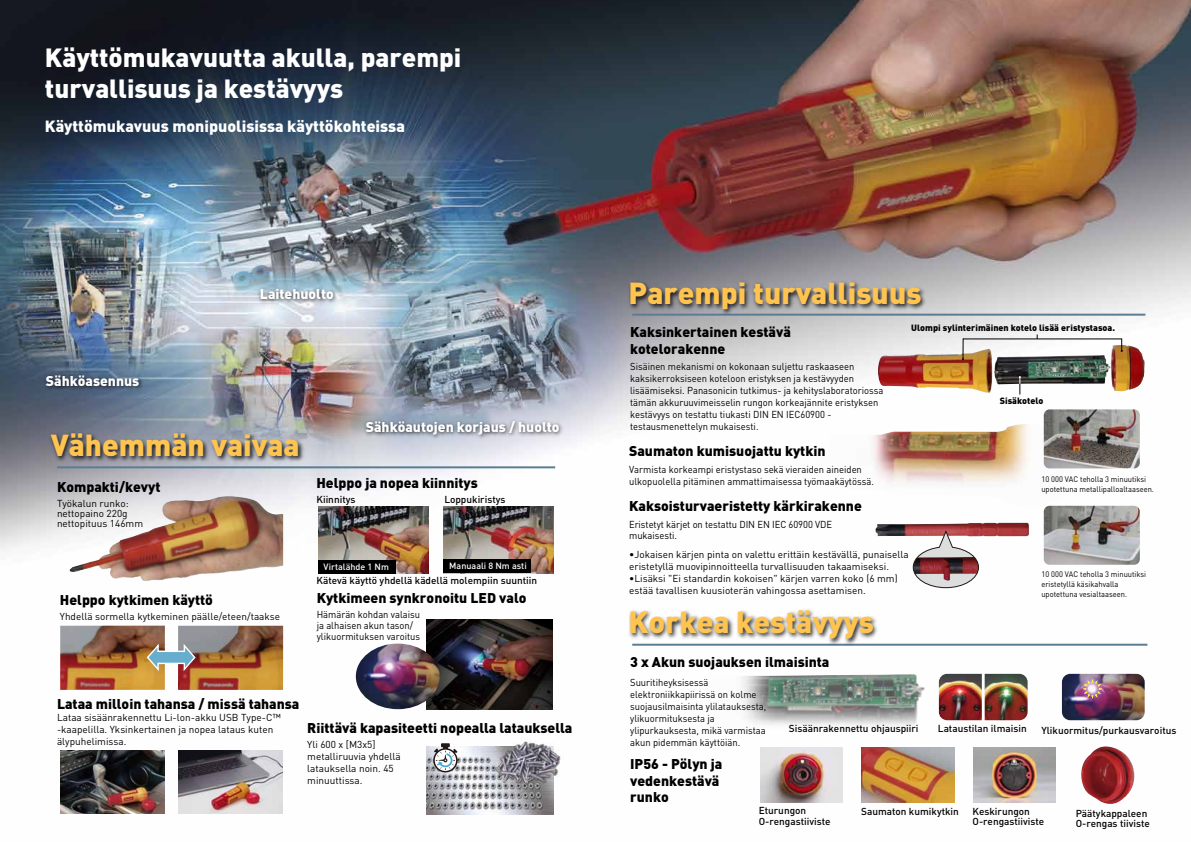
<style>
.page{position:relative;width:1191px;height:842px;background:#fff}
.page>*{position:absolute;margin:0;border:0;box-sizing:border-box;transform-origin:0 0}
.t1{font:900 30px "DIN";color:#ffc450}
.t2{font:900 26px/31.2px "DIN";color:#fff}
.t3{font:900 16px "DIN";color:#fff}
.t4{font:900 14px/16.8px "DIN";color:#000}
.t5{font:900 14px "DIN";color:#fff}
.t6{font:10px/12px "DIN";color:#000;scale:.94 1}
.t7{font:10px/12px "DIN";color:#000}
.t8{font:500 10px/10px "DIN";color:#000}
.t9{font:900 9px "DIN";color:#000}
.t10{font:500 9px "DIN";color:#fff}
.t11{font:8px/10px "DIN";color:#000;scale:.94 1}
</style>
<div class="page">
<img style="left:0;top:1px;width:1191px;height:814px">
<img style="left:737px;top:424px;width:335px;height:83px">
<img style="left:877px;top:345px;width:268px;height:48px">
<img style="left:1043px;top:506px;width:96px;height:59px">
<img style="left:1043px;top:409px;width:96px;height:59px">
<img style="left:875px;top:523px;width:154px;height:13px">
<img style="left:703px;top:674px;width:222px;height:55px">
<img style="left:939px;top:674px;width:42px;height:46px">
<img style="left:984px;top:674px;width:43px;height:46px">
<img style="left:1078px;top:746px;width:56px;height:58px">
<img style="left:861px;top:747px;width:93px;height:55px">
<img style="left:761px;top:748px;width:81px;height:54px">
<img style="left:974px;top:748px;width:81px;height:54px">
<img style="left:426px;top:747px;width:127px;height:67px">
<img style="left:427px;top:619px;width:126px;height:91px">
<img style="left:443px;top:507px;width:110px;height:66px">
<img style="left:318px;top:506px;width:110px;height:67px">
<svg style="left:498px;top:527px;width:38px;height:38px"></svg>
<img style="left:356px;top:644px;width:84px;height:65px">
<img style="left:60px;top:626px;width:105px;height:64px">
<img style="left:178px;top:626px;width:105px;height:64px">
<img style="left:70px;top:496px;width:213px;height:85px">
<img style="left:60px;top:751px;width:105px;height:63px">
<img style="left:178px;top:751px;width:105px;height:63px">
<img style="left:1062px;top:674px;width:82px;height:46px">
<svg style="left:912px;top:529px;width:67px;height:60px"></svg>
<hr style="left:57px;top:466px;width:498px;height:2px;background:#5a7d95">
<hr style="left:632px;top:644px;width:515px;height:2px;background:#5a7d95">
<img style="left:343px;top:402px;width:156px;height:40px">
<img style="left:228px;top:264px;width:144px;height:37px">
<hr style="left:632px;top:314px;width:513px;height:2px;background:#5a7d95">
<svg style="left:146px;top:642px;width:51px;height:31px"></svg>
<div style="left:434px;top:749px;width:23px;height:23px;background:#231916;border-radius:50%"></div>
<div style="left:433px;top:748px;width:24px;height:24px;border:1px solid #221815;border-radius:50%"></div>
<img style="left:485px;top:732px;width:88px;height:63px">
<svg style="left:434px;top:743px;width:23px;height:27px"></svg>
<svg style="left:1082px;top:679px;width:20px;height:20px"></svg>
<img style="left:40px;top:370px;width:123px;height:44px">
<img style="left:254px;top:282px;width:346px;height:65px">
<img style="left:360px;top:416px;width:345px;height:64px">
<img style="left:623px;top:275px;width:373px;height:50px">
<img style="left:623px;top:603px;width:373px;height:50px">
<div style="left:318px;top:560px;width:77px;height:13px;background:#000"></div>
<div style="left:444px;top:560px;width:87px;height:13px;background:#000"></div>
<hr style="left:963px;top:338px;width:158px;height:1px;background:#000">
<svg style="left:1019px;top:376px;width:1px;height:18px"></svg>
<svg style="left:962px;top:338px;width:2px;height:22px"></svg>
<svg style="left:1120px;top:338px;width:2px;height:14px"></svg>
<img style="left:46px;top:427px;width:305px;height:50px">
<h2 class="t2" style="left:45px;top:41px;width:418px">Käyttömukavuutta akulla, parempi turvallisuus ja kestävyys</h2>
<h3 class="t3" style="left:45px;top:115px;width:361px">Käyttömukavuus monipuolisissa käyttökohteissa</h3>
<h3 class="t5" style="left:46px;top:372px;width:95px">Sähköasennus</h3>
<h3 class="t5" style="left:260px;top:284px;width:75px">Laitehuolto</h3>
<h1 class="t1" style="left:51px;top:425px;width:250px">Vähemmän vaivaa</h1>
<h3 class="t4" style="left:57px;top:477px;width:105px">Kompakti/kevyt</h3>
<p class="t7" style="left:57px;top:498px;width:88px;line-height:10px">Työkalun runko: nettopaino 220g nettopituus 146mm</p>
<h3 class="t4" style="left:60px;top:591px;width:155px">Helppo kytkimen käyttö</h3>
<p class="t7" style="left:60px;top:610px;width:222px">Yhdellä sormella kytkeminen päälle/eteen/taakse</p>
<h3 class="t5" style="left:366px;top:418px;width:195px">Sähköautojen korjaus / huolto</h3>
<h3 class="t4" style="left:316px;top:473px;width:163px">Helppo ja nopea kiinnitys</h3>
<p class="t8" style="left:316px;top:494px;width:40px">Kiinnitys</p>
<p class="t8" style="left:444px;top:494px;width:63px">Loppukiristys</p>
<p class="t10" style="left:324px;top:560px;width:67px">Virtalähde 1 Nm</p>
<p class="t10" style="left:449px;top:560px;width:79px">Manuaali 8 Nm asti</p>
<p class="t8" style="left:316px;top:575px;width:222px">Kätevä käyttö yhdellä kädellä molempiin suuntiin</p>
<h3 class="t4" style="left:317px;top:589px;width:211px">Kytkimeen synkronoitu LED valo</h3>
<p class="t6" style="left:317px;top:609px;width:112px;line-height:11px">Hämärän kohdan valaisu ja alhaisen akun tason/ ylikuormituksen varoitus</p>
<h3 class="t4" style="left:57px;top:695px;width:244px">Lataa milloin tahansa / missä tahansa</h3>
<p class="t7" style="left:57px;top:711px;width:225px">Lataa sisäänrakennettu Li-lon-akku USB Type-C™ -kaapelilla. Yksinkertainen ja nopea lataus kuten älypuhelimissa.</p>
<h3 class="t4" style="left:307px;top:718px;width:267px">Riittävä kapasiteetti nopealla latauksella</h3>
<p class="t7" style="left:307px;top:738px;width:95px">Yli 600 x [M3x5] metalliruuvia yhdellä latauksella noin. 45 minuuttissa.</p>
<h1 class="t1" style="left:628px;top:273px;width:294px">Parempi turvallisuus</h1>
<h3 class="t4" style="left:630px;top:323px;width:162px">Kaksinkertainen kestävä kotelorakenne</h3>
<p class="t6" style="left:630px;top:360px;width:271px">Sisäinen mekanismi on kokonaan suljettu raskaaseen kaksikerroksiseen koteloon eristyksen ja kestävyyden lisäämiseksi. Panasonicin tutkimus- ja kehityslaboratoriossa tämän akkuruuvimeisselin rungon korkeajännite eristyksen kestävyys on testattu tiukasti DIN EN IEC60900 - testausmenettelyn mukaisesti.</p>
<p class="t9" style="left:911px;top:322px;width:205px">Ulompi sylinterimäinen kotelo lisää eristystasoa.</p>
<p class="t9" style="left:999px;top:395px;width:45px">Sisäkotelo</p>
<h3 class="t4" style="left:629px;top:442px;width:198px">Saumaton kumisuojattu kytkin</h3>
<p class="t6" style="left:629px;top:463px;width:262px">Varmista korkeampi eristystaso sekä vieraiden aineiden ulkopuolella pitäminen ammattimaisessa työmaakäytössä.</p>
<h3 class="t4" style="left:629px;top:496px;width:234px">Kaksoisturvaeristetty kärkirakenne</h3>
<p class="t6" style="left:629px;top:518px;width:217px;line-height:11px">Eristetyt kärjet on testattu DIN EN IEC 60900 VDE mukaisesti.</p>
<p class="t7" style="left:629px;top:548px;width:281px">•Jokaisen kärjen pinta on valettu erittäin kestävällä, punaisella eristetyllä muovipinnoitteella turvallisuuden takaamiseksi.</p>
<p class="t7" style="left:629px;top:572px;width:270px">•Lisäksi "Ei standardin kokoisen" kärjen varren koko (6 mm) estää tavallisen kuusioterän vahingossa asettamisen.</p>
<h1 class="t1" style="left:628px;top:602px;width:247px">Korkea kestävyys</h1>
<p class="t11" style="left:1041px;top:473px;width:121px">10 000 VAC teholla 3 minuutiksi upotettuna metallipalloaltaaseen.</p>
<p class="t11" style="left:1041px;top:569px;width:113px">10 000 VAC teholla 3 minuutiksi eristetyllä käsikahvalla upotettuna vesialtaaseen.</p>
<h3 class="t4" style="left:630px;top:653px;width:201px">3 x Akun suojauksen ilmaisinta</h3>
<p class="t6" style="left:630px;top:676px;width:146px">Suuritiheyksisessä elektroniikkapiirissä on kolme suojausilmaisinta ylilatauksesta, ylikuormituksesta ja ylipurkauksesta, mikä varmistaa akun pidemmän käyttöiän.</p>
<h3 class="t4" style="left:630px;top:755px;width:94px">IP56 - Pölyn ja vedenkestävä runko</h3>
<p class="t8" style="left:789px;top:723px;width:131px">Sisäänrakennettu ohjauspiiri</p>
<p class="t8" style="left:938px;top:723px;width:90px">Lataustilan ilmaisin</p>
<p class="t8" style="left:1041px;top:725px;width:136px">Ylikuormitus/purkausvaroitus</p>
<p class="t8" style="left:759px;top:805px;width:73px;line-height:11px">Eturungon<br>O-rengastiiviste</p>
<p class="t8" style="left:861px;top:806px;width:99px">Saumaton kumikytkin</p>
<p class="t8" style="left:972px;top:806px;width:73px">Keskirungon<br>O-rengastiiviste</p>
<p class="t8" style="left:1075px;top:808px;width:76px">Päätykappaleen<br>O-rengas tiiviste</p>
</div>
